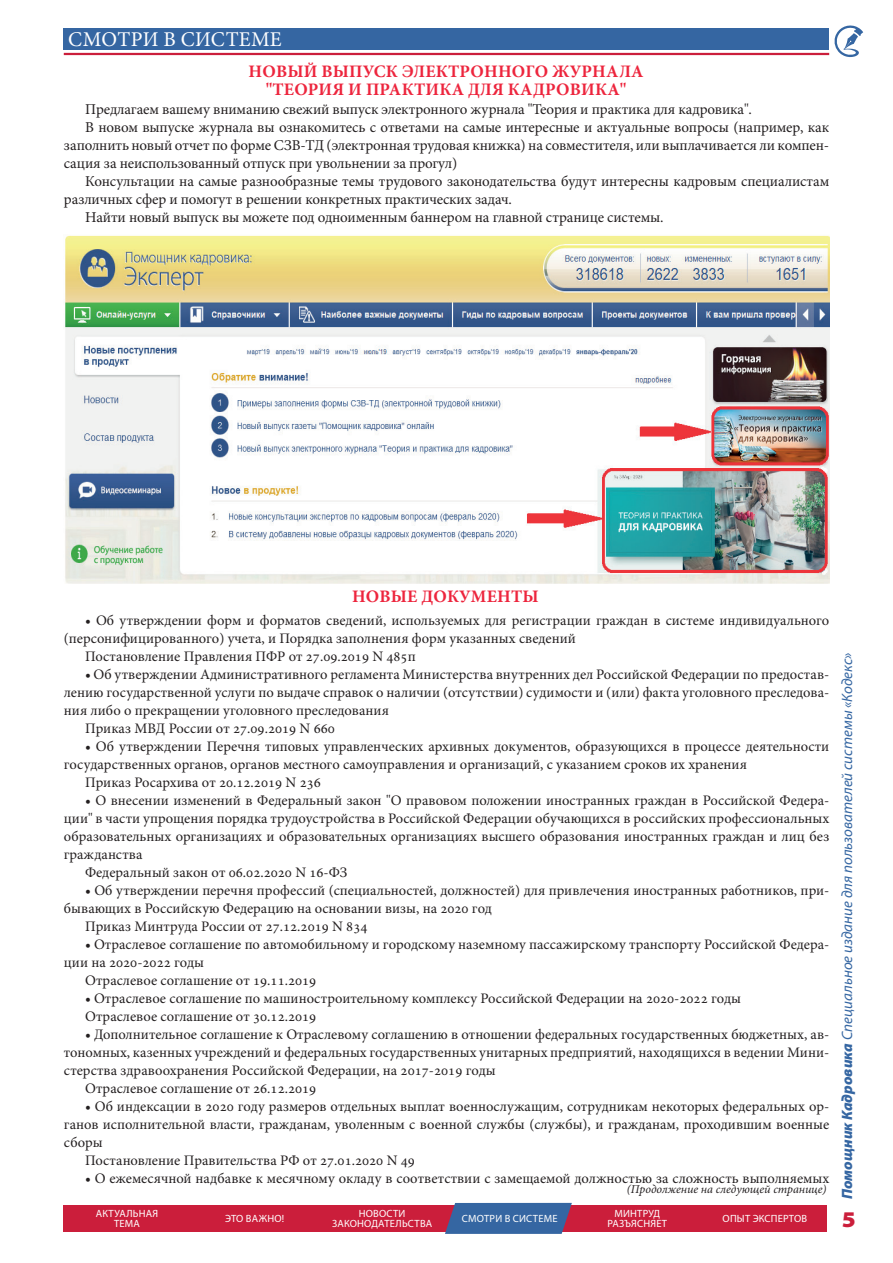
<style>
.page{position:relative;width:893px;height:1263px;background:#fff}
.page>*{position:absolute;margin:0;border:0;box-sizing:border-box;transform-origin:0 0}
.t1{font:900 semi-expanded 22.5px "Myriad Pro";color:#cb1e3b}
.t2{font:21px "Minion Pro";letter-spacing:.01em;color:#fff}
.t3{font:700 17.55px/18.6px "Minion Pro";letter-spacing:.01em;color:#ed253d;text-align:center}
.t4{font:15px "Minion Pro";letter-spacing:-.01em;color:#231f20}
.t5{font:italic 15px "Myriad Pro";color:#3566a2}
.t6{font:14.55px/18px "Minion Pro";color:#231f20}
.t7{font:italic 12px "Minion Pro";color:#231f20}
.t8{font:10.5px/10.5px "Myriad Pro";letter-spacing:.02em;color:#fff;text-align:center}
.s1{font-size:15px}
.s2{font-weight:900}
</style>
<div class="page">
<svg style="left:834px;top:25px;width:29px;height:32px"></svg>
<div style="left:64px;top:29px;width:765px;height:21px;background:#3566a2"></div>
<hr style="left:64px;top:53px;width:765px;height:2px;background:#cb1e3b">
<div style="left:63px;top:1205px;width:764px;height:26px;background:#cb1e3b"></div>
<svg style="left:445px;top:1203px;width:127px;height:31px;background:#42629b"></svg>
<img style="left:65px;top:235px;width:764px;height:348px">
<h2 class="t2" style="left:68px;top:25px;width:215px">СМОТРИ В СИСТЕМЕ</h2>
<p class="t3" style="left:249px;top:61px;width:396px">НОВЫЙ ВЫПУСК ЭЛЕКТРОННОГО ЖУРНАЛА "ТЕОРИЯ И ПРАКТИКА ДЛЯ КАДРОВИКА"</p>
<p class="t4" style="left:85px;top:99px;width:668px">Предлагаем вашему вниманию свежий выпуск электронного журнала "Теория и практика для кадровика".</p>
<p class="t4" style="left:85px;top:117px;width:746px">В новом выпуске журнала вы ознакомитесь с ответами на самые интересные и актуальные вопросы (например, как</p>
<p class="t4" style="left:64px;top:135px;width:767px">заполнить новый отчет по форме СЗВ-ТД (электронная трудовая книжка) на совместителя, или выплачивается ли компен-</p>
<p class="t4" style="left:64px;top:153px;width:395px">сация за неиспользованный отпуск при увольнении за прогул)</p>
<p class="t4" style="left:85px;top:171px;width:746px">Консультации на самые разнообразные темы трудового законодательства будут интересны кадровым специалистам</p>
<p class="t4" style="left:64px;top:189px;width:450px">различных сфер и помогут в решении конкретных практических задач.</p>
<p class="t4" style="left:85px;top:207px;width:580px">Найти новый выпуск вы можете под одноименным баннером на главной странице системы.</p>
<p class="t3" style="left:352px;top:587px;width:188px">НОВЫЕ ДОКУМЕНТЫ</p>
<p class="t6" style="left:85px;top:611px;width:746px"><span class="s1">•</span> Об утверждении форм и форматов сведений, используемых для регистрации граждан в системе индивидуального</p>
<p class="t6" style="left:64px;top:629px;width:513px">(персонифицированного) учета, и Порядка заполнения форм указанных сведений</p>
<p class="t6" style="left:85px;top:647px;width:332px">Постановление Правления ПФР от 27.09.2019 N 485п</p>
<p class="t6" style="left:85px;top:665px;width:746px"><span class="s1">•</span> Об утверждении Административного регламента Министерства внутренних дел Российской Федерации по предостав-</p>
<p class="t6" style="left:64px;top:683px;width:767px">лению государственной услуги по выдаче справок о наличии (отсутствии) судимости и (или) факта уголовного преследова-</p>
<p class="t6" style="left:64px;top:701px;width:327px">ния либо о прекращении уголовного преследования</p>
<p class="t6" style="left:85px;top:719px;width:251px">Приказ МВД России от 27.09.2019 N 660</p>
<p class="t6" style="left:85px;top:737px;width:746px"><span class="s1">•</span> Об утверждении Перечня типовых управленческих архивных документов, образующихся в процессе деятельности</p>
<p class="t6" style="left:64px;top:755px;width:685px">государственных органов, органов местного самоуправления и организаций, с указанием сроков их хранения</p>
<p class="t6" style="left:85px;top:773px;width:237px">Приказ Росархива от 20.12.2019 N 236</p>
<p class="t6" style="left:85px;top:791px;width:746px"><span class="s1">•</span> О внесении изменений в Федеральный закон "О правовом положении иностранных граждан в Российской Федера-</p>
<p class="t6" style="left:64px;top:809px;width:767px">ции" в части упрощения порядка трудоустройства в Российской Федерации обучающихся в российских профессиональных</p>
<p class="t6" style="left:64px;top:827px;width:767px">образовательных организациях и образовательных организациях высшего образования иностранных граждан и лиц без</p>
<p class="t6" style="left:64px;top:845px;width:80px">гражданства</p>
<p class="t6" style="left:85px;top:863px;width:264px">Федеральный закон от 06.02.2020 N 16-ФЗ</p>
<p class="t6" style="left:85px;top:881px;width:746px"><span class="s1">•</span> Об утверждении перечня профессий (специальностей, должностей) для привлечения иностранных работников, при-</p>
<p class="t6" style="left:64px;top:899px;width:430px">бывающих в Российскую Федерацию на основании визы, на 2020 год</p>
<p class="t6" style="left:85px;top:917px;width:284px">Приказ Минтруда России от 27.12.2019 N 834</p>
<p class="t6" style="left:85px;top:935px;width:746px"><span class="s1">•</span> Отраслевое соглашение по автомобильному и городскому наземному пассажирскому транспорту Российской Федера-</p>
<p class="t6" style="left:64px;top:953px;width:142px">ции на 2020-2022 годы</p>
<p class="t6" style="left:85px;top:971px;width:233px">Отраслевое соглашение от 19.11.2019</p>
<p class="t6" style="left:85px;top:989px;width:657px"><span class="s1">•</span> Отраслевое соглашение по машиностроительному комплексу Российской Федерации на 2020-2022 годы<br>Отраслевое соглашение от 30.12.2019</p>
<p class="t6" style="left:85px;top:1025px;width:746px"><span class="s1">•</span> Дополнительное соглашение к Отраслевому соглашению в отношении федеральных государственных бюджетных, ав-</p>
<p class="t6" style="left:64px;top:1043px;width:767px">тономных, казенных учреждений и федеральных государственных унитарных предприятий, находящихся в ведении Мини-</p>
<p class="t6" style="left:64px;top:1061px;width:433px">стерства здравоохранения Российской Федерации, на 2017-2019 годы</p>
<p class="t6" style="left:85px;top:1079px;width:233px">Отраслевое соглашение от 26.12.2019</p>
<p class="t6" style="left:85px;top:1097px;width:746px"><span class="s1">•</span> Об индексации в 2020 году размеров отдельных выплат военнослужащим, сотрудникам некоторых федеральных ор-</p>
<p class="t6" style="left:64px;top:1115px;width:767px">ганов исполнительной власти, гражданам, уволенным с военной службы (службы), и гражданам, проходившим военные</p>
<p class="t6" style="left:64px;top:1133px;width:40px">сборы</p>
<p class="t6" style="left:85px;top:1151px;width:331px">Постановление Правительства РФ от 27.01.2020 N 49</p>
<p class="t6" style="left:85px;top:1169px;width:746px"><span class="s1">•</span> О ежемесячной надбавке к месячному окладу в соответствии с замещаемой должностью за сложность выполняемых</p>
<p class="t7" style="left:627px;top:1181px;width:201px">(Продолжение на следующей странице)</p>
<p class="t8" style="left:96px;top:1208px;width:64px">АКТУАЛЬНАЯ<br>ТЕМА</p>
<p class="t8" style="left:225px;top:1213px;width:60px">ЭТО ВАЖНО!</p>
<p class="t8" style="left:332px;top:1208px;width:102px">НОВОСТИ<br>ЗАКОНОДАТЕЛЬСТВА</p>
<p class="t8" style="left:462px;top:1213px;width:97px">СМОТРИ В СИСТЕМЕ</p>
<p class="t8" style="left:607px;top:1208px;width:61px">МИНТРУД<br>РАЗЪЯСНЯЕТ</p>
<p class="t8" style="left:723px;top:1213px;width:86px">ОПЫТ ЭКСПЕРТОВ</p>
<p class="t5" style="left:838px;top:1199px;width:548px;rotate:-90deg"><span class="s2">Помощник Кадровика</span> Специальное издание для пользователей системы «Кодекс»</p>
<h1 class="t1" style="left:842px;top:1204px;width:15px">5</h1>
</div>
